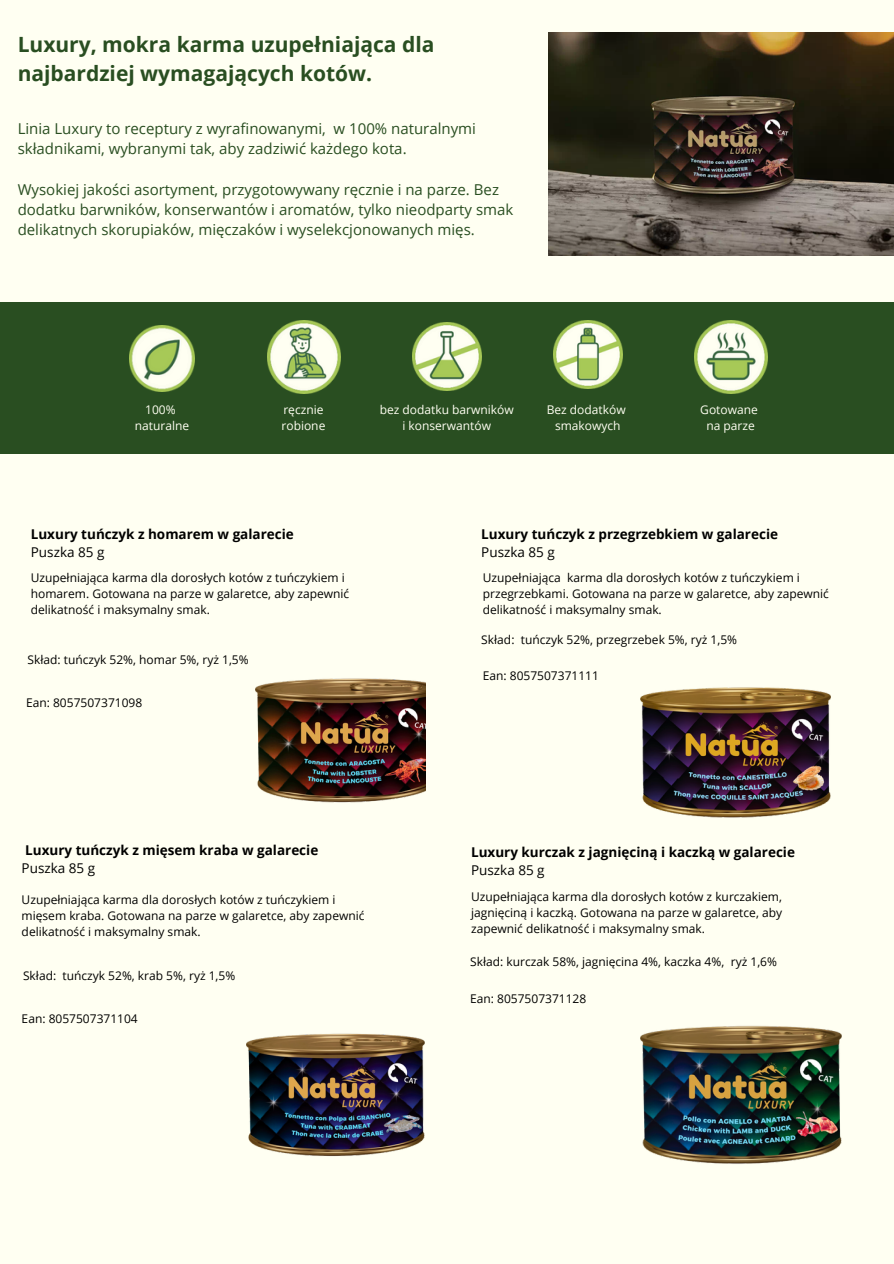
<style>
.page{position:relative;width:894px;height:1264px;background:#fff}
.page>*{position:absolute;margin:0;border:0;box-sizing:border-box;transform-origin:0 0}
.t1{font:700 21px/29.2px "Open Sans";color:#294e21}
.t2{font:15px/20.2px "Open Sans";color:#294e21}
.t3{font:700 13.5px/18px "Open Sans";color:#000}
.t4{font:12px/16px "Open Sans";color:#000}
.t5{font:12px "Open Sans";color:#fffff2}
.s1{font-weight:400}
</style>
<div class="page">
<div style="left:0;top:0;width:893px;height:1263px;background:#fffff2"></div>
<div style="left:0;top:302px;width:893px;height:151px;background:#294e21"></div>
<img style="left:129px;top:326px;width:66px;height:65px">
<img style="left:267px;top:320px;width:73px;height:73px">
<img style="left:412px;top:322px;width:69px;height:69px">
<img style="left:553px;top:320px;width:69px;height:69px">
<img style="left:694px;top:320px;width:73px;height:73px">
<img style="left:548px;top:33px;width:345px;height:222px">
<img style="left:255px;top:678px;width:170px;height:125px">
<img style="left:246px;top:1033px;width:178px;height:123px">
<img style="left:640px;top:687px;width:190px;height:131px">
<img style="left:640px;top:1025px;width:201px;height:139px">
<h1 class="t1" style="left:18px;top:29px;width:418px">Luxury, mokra karma uzupełniająca dla najbardziej wymagających kotów.</h1>
<h2 class="t2" style="left:18px;top:118px;width:460px">Linia Luxury to receptury z wyrafinowanymi, w 100% naturalnymi składnikami, wybranymi tak, aby zadziwić każdego kota.</h2>
<h2 class="t2" style="left:18px;top:179px;width:497px">Wysokiej jakości asortyment, przygotowywany ręcznie i na parze. Bez dodatku barwników, konserwantów i aromatów, tylko nieodparty smak delikatnych skorupiaków, mięczaków i wyselekcjonowanych mięs.</h2>
<p class="t5" style="left:145px;top:401px;width:32px">100%</p>
<p class="t5" style="left:135px;top:417px;width:56px">naturalne</p>
<p class="t5" style="left:283px;top:401px;width:42px">ręcznie</p>
<p class="t5" style="left:281px;top:417px;width:45px">robione</p>
<p class="t5" style="left:379px;top:401px;width:135px">bez dodatku barwników</p>
<p class="t5" style="left:402px;top:417px;width:90px">i konserwantów</p>
<p class="t5" style="left:546px;top:401px;width:80px">Bez dodatków</p>
<p class="t5" style="left:555px;top:417px;width:67px">smakowych</p>
<p class="t5" style="left:700px;top:401px;width:59px">Gotowane</p>
<p class="t5" style="left:706px;top:417px;width:50px">na parze</p>
<p class="t3" style="left:31px;top:525px;width:264px">Luxury tuńczyk z homarem w galarecie<br><span class="s1">Puszka 85 g</span></p>
<p class="t4" style="left:31px;top:569px;width:320px">Uzupełniająca karma dla dorosłych kotów z tuńczykiem i homarem. Gotowana na parze w galaretce, aby zapewnić delikatność i maksymalny smak.</p>
<p class="t4" style="left:28px;top:651px;width:223px">Skład: tuńczyk 52%, homar 5%, ryż 1,5%</p>
<p class="t4" style="left:26px;top:694px;width:118px">Ean: 8057507371098</p>
<p class="t3" style="left:22px;top:840px;width:298px">Luxury tuńczyk z mięsem kraba w galarecie<br><span class="s1">Puszka 85 g</span></p>
<p class="t4" style="left:22px;top:891px;width:344px">Uzupełniająca karma dla dorosłych kotów z tuńczykiem i mięsem kraba. Gotowana na parze w galaretce, aby zapewnić delikatność i maksymalny smak.</p>
<p class="t4" style="left:23px;top:967px;width:214px">Skład: tuńczyk 52%, krab 5%, ryż 1,5%</p>
<p class="t4" style="left:22px;top:1010px;width:118px">Ean: 8057507371104</p>
<p class="t3" style="left:481px;top:525px;width:298px">Luxury tuńczyk z przegrzebkiem w galarecie<br><span class="s1">Puszka 85 g</span></p>
<h3 class="t4" style="left:482px;top:569px;width:347px">Uzupełniająca karma dla dorosłych kotów z tuńczykiem i przegrzebkami. Gotowana na parze w galaretce, aby zapewnić delikatność i maksymalny smak.</h3>
<p class="t4" style="left:481px;top:631px;width:257px">Skład: tuńczyk 52%, przegrzebek 5%, ryż 1,5%</p>
<p class="t4" style="left:482px;top:667px;width:118px">Ean: 8057507371111</p>
<p class="t3" style="left:471px;top:842px;width:325px">Luxury kurczak z jagnięciną i kaczką w galarecie<br><span class="s1">Puszka 85 g</span></p>
<p class="t4" style="left:471px;top:888px;width:312px;text-align:justify">Uzupełniająca karma dla dorosłych kotów z kurczakiem, jagnięciną i kaczką. Gotowana na parze w galaretce, aby zapewnić delikatność i maksymalny smak.</p>
<h3 class="t4" style="left:470px;top:953px;width:308px">Skład: kurczak 58%, jagnięcina 4%, kaczka 4%, ryż 1,6%</h3>
<p class="t4" style="left:470px;top:990px;width:118px">Ean: 8057507371128</p>
</div>
